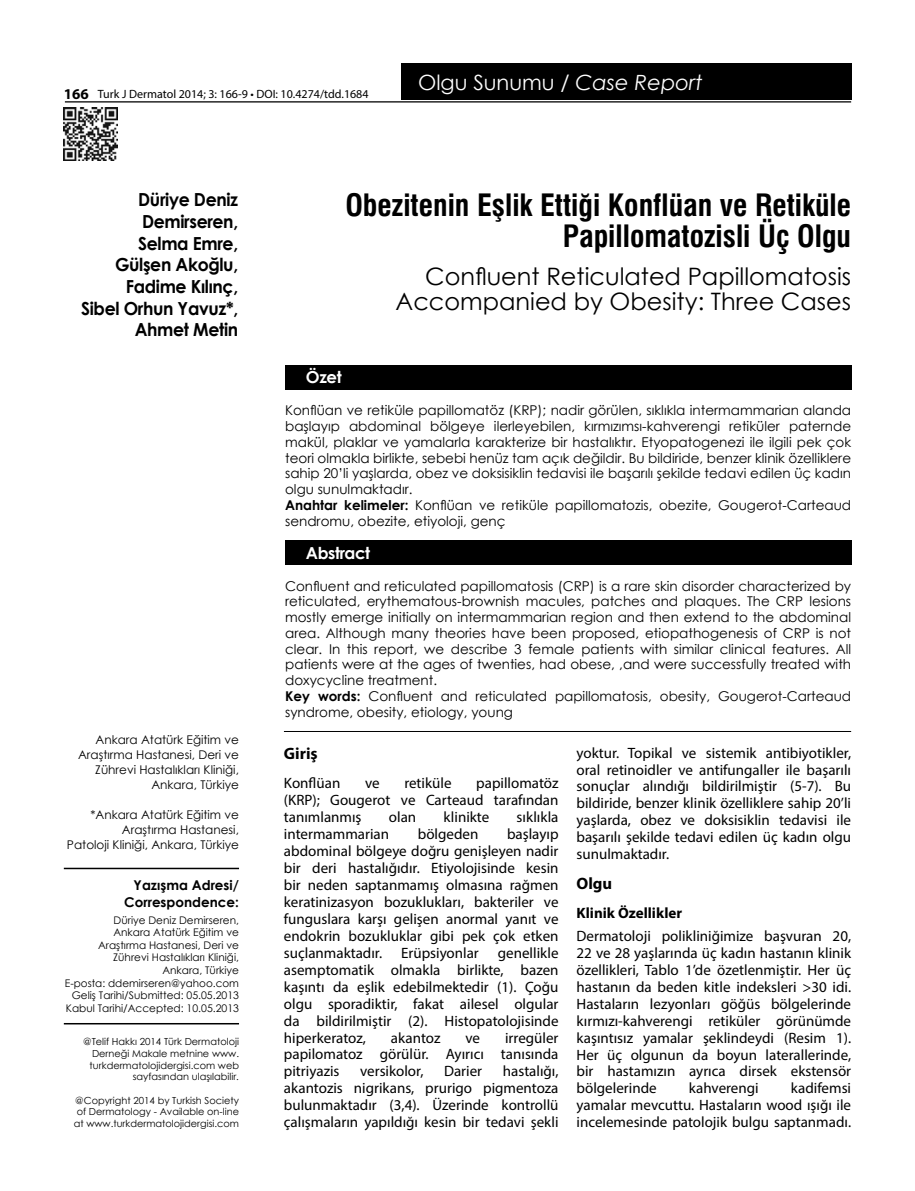
<style>
.page{position:relative;width:915px;height:1191px;background:#fff}
.page>*{position:absolute;margin:0;border:0;box-sizing:border-box;transform-origin:0 0}
.t1{font:30px/31.5px "Swiss Condensed Bold Tr";color:#000;text-align:right}
.t2{font:24px/25.5px "Century Gothic";color:#000;text-align:right}
.t3{font:21px "Century Gothic";color:#fff}
.t4{font:700 18px/21.6px "Century Gothic";letter-spacing:-.02em;color:#000;text-align:right;scale:.96 1}
.t5{font:700 16.5px "Century Gothic";letter-spacing:-.025em;color:#fff}
.t6{font:700 16.5px "Myriad Pro";color:#000}
.t7{font:15px/17px "Myriad Pro";color:#000;text-align:justify}
.t8{font:700 15px "Myriad Pro";color:#000}
.t9{font:13.5px/15.8px "Century Gothic";color:#000}
.t10{font:700 13.5px/16.5px "Century Gothic";color:#000;text-align:right}
.t11{font:12px/15px "Century Gothic";color:#000;text-align:right}
.t12{font:12px "Myriad Pro";color:#000}
.t13{font:10.5px/12.6px "Century Gothic";color:#000;text-align:right}
.t14{font:9.75px/11.7px "Century Gothic";color:#000;text-align:right}
.s1{font-weight:700;font-size:15px}
.s2{font-style:italic}
.s3{font-weight:700}
</style>
<div class="page">
<img style="left:64px;top:108px;width:53px;height:53px">
<div style="left:401px;top:64px;width:449px;height:36px;background:#000"></div>
<hr style="left:65px;top:101px;width:785px;height:1px;background:#000">
<div style="left:285px;top:365px;width:565px;height:25px;background:#000"></div>
<div style="left:285px;top:540px;width:565px;height:25px;background:#000"></div>
<hr style="left:64px;top:867px;width:175px;height:2px;background:#000">
<hr style="left:64px;top:1023px;width:175px;height:1px;background:#000">
<hr style="left:284px;top:731px;width:566px;height:1px;background:#000">
<p class="t12" style="left:64px;top:87px;width:306px"><span class="s1">166</span> Turk J Dermatol 2014; 3: 166-9 • DOI: 10.4274/tdd.1684</p>
<h3 class="t3" style="left:418px;top:67px;width:286px">Olgu Sunumu / <span class="s2">Case Report</span></h3>
<p class="t4" style="left:81px;top:188px;width:165px">Düriye Deniz<br>Demirseren,<br>Selma Emre,<br>Gülşen Akoğlu,<br>Fadime Kılınç,<br>Sibel Orhun Yavuz*,<br>Ahmet Metin</p>
<h1 class="t1" style="left:345px;top:189px;width:507px">Obezitenin Eşlik Ettiği Konflüan ve Retiküle<br>Papillomatozisli Üç Olgu</h1>
<h2 class="t2" style="left:395px;top:263px;width:457px">Confluent Reticulated Papillomatosis<br>Accompanied by Obesity: Three Cases</h2>
<p class="t5" style="left:306px;top:365px;width:37px">Özet</p>
<p class="t9" style="left:285px;top:402px;width:567px">Konflüan ve retiküle papillomatöz (KRP); nadir görülen, sıklıkla intermammarian alanda başlayıp abdominal bölgeye ilerleyebilen, kırmızımsı-kahverengi retiküler paternde makül, plaklar ve yamalarla karakterize bir hastalıktır. Etyopatogenezi ile ilgili pek çok teori olmakla birlikte, sebebi henüz tam açık değildir. Bu bildiride, benzer klinik özelliklere sahip 20’li yaşlarda, obez ve doksisiklin tedavisi ile başarılı şekilde tedavi edilen üç kadın olgu sunulmaktadır.<br><span class="s3">Anahtar kelimeler:</span> Konflüan ve retiküle papillomatozis, obezite, Gougerot-Carteaud sendromu, obezite, etiyoloji, genç</p>
<p class="t11" style="left:78px;top:731px;width:162px">Ankara Atatürk Eğitim ve<br>Araştırma Hastanesi, Deri ve<br>Zührevi Hastalıkları Kliniği,<br>Ankara, Türkiye</p>
<p class="t11" style="left:67px;top:806px;width:173px">*Ankara Atatürk Eğitim ve<br>Araştırma Hastanesi,<br>Patoloji Kliniği, Ankara, Türkiye</p>
<p class="t10" style="left:124px;top:876px;width:116px">Yazışma Adresi/<br>Correspondence:</p>
<p class="t13" style="left:65px;top:913px;width:176px">Düriye Deniz Demirseren,<br>Ankara Atatürk Eğitim ve<br>Araştırma Hastanesi, Deri ve<br>Zührevi Hastalıkları Kliniği,<br>Ankara, Türkiye<br>E-posta: ddemirseren@yahoo.com<br>Geliş Tarihi/Submitted: 05.05.2013<br>Kabul Tarihi/Accepted: 10.05.2013</p>
<p class="t14" style="left:83px;top:1035px;width:157px">@Telif Hakkı 2014 Türk Dermatoloji<br>Derneği Makale metnine www. turkdermatolojidergisi.com web sayfasından ulaşılabilir.</p>
<p class="t14" style="left:74px;top:1094px;width:167px;text-align:center">@Copyright 2014 by Turkish Society of Dermatology - Available on-line at www.turkdermatolojidergisi.com</p>
<p class="t5" style="left:306px;top:540px;width:66px">Abstract</p>
<p class="t9" style="left:285px;top:577px;width:567px">Confluent and reticulated papillomatosis (CRP) is a rare skin disorder characterized by reticulated, erythematous-brownish macules, patches and plaques. The CRP lesions mostly emerge initially on intermammarian region and then extend to the abdominal area. Although many theories have been proposed, etiopathogenesis of CRP is not clear. In this report, we describe 3 female patients with similar clinical features. All patients were at the ages of twenties, had obese, ,and were successfully treated with doxycycline treatment.<br><span class="s3">Key words:</span> Confluent and reticulated papillomatosis, obesity, Gougerot-Carteaud syndrome, obesity, etiology, young</p>
<p class="t6" style="left:284px;top:742px;width:35px">Giriş</p>
<p class="t7" style="left:284px;top:774px;width:58px">Konflüan</p>
<p class="t7" style="left:365px;top:774px;width:16px">ve</p>
<p class="t7" style="left:404px;top:774px;width:49px">retiküle</p>
<p class="t7" style="left:576px;top:744px;width:276px">yoktur. Topikal ve sistemik antibiyotikler, oral retinoidler ve antifungaller ile başarılı sonuçlar alındığı bildirilmiştir (5-7). Bu bildiride, benzer klinik özelliklere sahip 20’li yaşlarda, obez ve doksisiklin tedavisi ile başarılı şekilde tedavi edilen üç kadın olgu sunulmaktadır.</p>
<p class="t6" style="left:576px;top:872px;width:37px">Olgu</p>
<p class="t8" style="left:576px;top:903px;width:107px">Klinik Özellikler</p>
<p class="t7" style="left:576px;top:927px;width:276px">Dermatoloji polikliniğimize başvuran 20, 22 ve 28 yaşlarında üç kadın hastanın klinik özellikleri, Tablo 1’de özetlenmiştir. Her üç hastanın da beden kitle indeksleri &gt;30 idi.<br>Hastaların lezyonları göğüs bölgelerinde kırmızı-kahverengi retiküler görünümde kaşıntısız yamalar şeklindeydi (Resim 1).<br>Her üç olgunun da boyun laterallerinde, bir hastamızın ayrıca dirsek ekstensör bölgelerinde</p>
<p class="t7" style="left:284px;top:774px;width:276px;text-indent:192px">papillomatöz (KRP); Gougerot ve Carteaud tarafından tanımlanmış</p>
<p class="t7" style="left:389px;top:808px;width:29px">olan</p>
<p class="t7" style="left:443px;top:808px;width:47px">klinikte</p>
<p class="t7" style="left:516px;top:808px;width:43px">sıklıkla</p>
<p class="t7" style="left:284px;top:825px;width:276px;text-indent:223px">başlayıp abdominal bölgeye doğru genişleyen nadir bir deri hastalığıdır. Etiyolojisinde kesin bir neden saptanmamış olmasına rağmen keratinizasyon bozuklukları, bakteriler ve funguslara karşı gelişen anormal yanıt ve endokrin bozukluklar gibi pek çok etken suçlanmaktadır.</p>
<p class="t7" style="left:284px;top:825px;width:107px">intermammarian</p>
<p class="t7" style="left:417px;top:825px;width:62px">bölgeden</p>
<p class="t7" style="left:284px;top:944px;width:276px;text-indent:214px">genellikle asemptomatik olmakla birlikte, bazen kaşıntı da eşlik edebilmektedir (1). Çoğu olgu sporadiktir, fakat ailesel olgular da bildirilmiştir (2). Histopatolojisinde hiperkeratoz,</p>
<p class="t7" style="left:401px;top:944px;width:79px">Erüpsiyonlar</p>
<p class="t7" style="left:284px;top:1028px;width:276px;text-indent:221px">irregüler papilomatoz görülür. Ayırıcı tanısında pitriyazis</p>
<p class="t7" style="left:391px;top:1028px;width:51px">akantoz</p>
<p class="t7" style="left:465px;top:1028px;width:16px">ve</p>
<p class="t7" style="left:284px;top:1062px;width:276px;text-indent:219px">hastalığı, akantozis nigrikans, prurigo pigmentoza bulunmaktadır (3,4). Üzerinde kontrollü çalışmaların yapıldığı kesin bir tedavi şekli</p>
<p class="t7" style="left:360px;top:1062px;width:65px">versikolor,</p>
<p class="t7" style="left:444px;top:1062px;width:40px">Darier</p>
<p class="t7" style="left:576px;top:1079px;width:276px;text-indent:214px">kadifemsi yamalar mevcuttu. Hastaların wood ışığı ile incelemesinde patolojik bulgu saptanmadı.</p>
<p class="t7" style="left:688px;top:1079px;width:71px">kahverengi</p>
</div>
